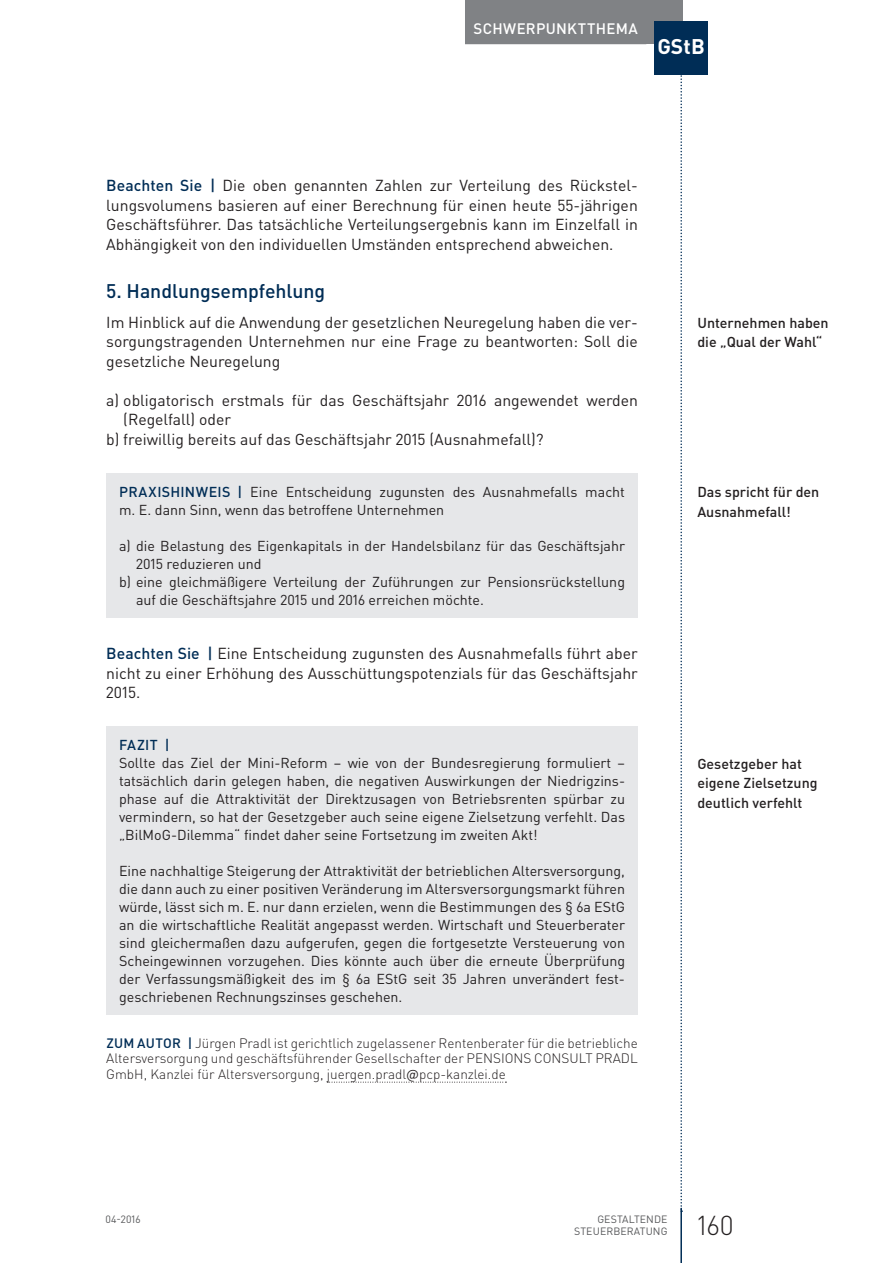
<style>
.page{position:relative;width:893px;height:1263px;background:#fff}
.page>*{position:absolute;margin:0;border:0;box-sizing:border-box;transform-origin:0 0}
.t1{font:300 27px "DIN Pro";color:#231f20}
.t2{font:700 21px "DIN Pro";color:#fff}
.t3{font:500 19.5px "DIN Pro";color:#002d56}
.t4{font:15.75px/19.5px "DIN Pro";color:#231f20;text-align:justify}
.t5{font:500 15px "DIN Pro";letter-spacing:.02em;color:#fff}
.t6{font:14.25px/18px "DIN Pro";color:#231f20}
.t7{font:500 14.25px/19.5px "DIN Pro";color:#231f20}
.t8{font:500 14.25px "DIN Pro";color:#002d56}
.t9{font:300 13.5px/15.8px "DIN Pro";color:#231f20;text-align:justify}
.t10{font:500 13.5px "DIN Pro";color:#002d56}
.t11{font:10.5px/12.8px "DIN Pro";letter-spacing:.01em;color:#57585a;text-align:right}
.s1{font-weight:500;color:#002d56}
.s2{font-weight:400}
</style>
<div class="page">
<svg style="left:680px;top:74px;width:2px;height:1134px"></svg>
<div style="left:638px;top:0;width:44px;height:44px;background:#808285"></div>
<hr style="left:680px;top:1208px;width:2px;height:55px;background:#002d56">
<div style="left:465px;top:0;width:181px;height:44px;background:#808285"></div>
<div style="left:655px;top:21px;width:53px;height:53px;background:#002d56"></div>
<svg style="left:327px;top:1082px;width:179px;height:1px"></svg>
<div style="left:106px;top:473px;width:532px;height:144px;background:#e6e7e9"></div>
<div style="left:106px;top:726px;width:532px;height:289px;background:#e6e7e9"></div>
<p class="t5" style="left:473px;top:18px;width:166px">Schwerpun ktthema</p>
<h2 class="t2" style="left:657px;top:32px;width:49px">GStB</h2>
<p class="t4" style="left:106px;top:175px;width:533px"><span class="s1">Beachten Sie |</span> Die oben genannten Zahlen zur Verteilung des Rückstel&shy;lungsvolumens basieren auf einer Berechnung für einen heute 55-jährigen Geschäftsführer. Das tatsächliche Verteilungsergebnis kann im Einzelfall in Abhängigkeit von den individuellen Umständen entsprechend abweichen.</p>
<h3 class="t3" style="left:106px;top:278px;width:220px">5. Handlungsempfehlung</h3>
<p class="t4" style="left:106px;top:312px;width:533px">Im Hinblick auf die Anwendung der gesetzlichen Neuregelung haben die ver&shy;sorgungstragenden Unternehmen nur eine Frage zu beantworten: Soll die gesetzliche Neuregelung</p>
<p class="t4" style="left:106px;top:390px;width:533px">a) obligatorisch erstmals für das Geschäftsjahr 2016 angewendet werden</p>
<p class="t4" style="left:123px;top:409px;width:109px">(Regelfall) oder</p>
<p class="t4" style="left:106px;top:429px;width:439px">b) freiwillig bereits auf das Geschäftsjahr 2015 (Ausnahmefall)?</p>
<p class="t6" style="left:119px;top:482px;width:507px"><span class="s1">PRAXISH INWEIS |</span> Eine Entscheidung zugunsten des Ausnahmefalls macht m. E. dann Sinn, wenn das betroffene Unternehmen</p>
<p class="t6" style="left:119px;top:536px;width:508px">a) die Belastung des Eigenkapitals in der Handelsbilanz für das Geschäftsjahr</p>
<p class="t6" style="left:136px;top:554px;width:127px">2015 reduzieren und</p>
<p class="t6" style="left:119px;top:572px;width:507px">b) eine gleichmäßigere Verteilung der Zuführungen zur Pensionsrückstellung</p>
<p class="t6" style="left:136px;top:590px;width:349px">auf die Geschäftsjahre 2015 und 2016 erreichen möchte.</p>
<p class="t4" style="left:106px;top:643px;width:533px"><span class="s1">Beachten Sie |</span> Eine Entscheidung zugunsten des Ausnahmefalls führt aber nicht zu einer Erhöhung des Ausschüttungspotenzials für das Geschäftsjahr 2015.</p>
<p class="t8" style="left:119px;top:735px;width:52px">FAZIT |</p>
<p class="t6" style="left:119px;top:753px;width:508px;text-align:justify">Sollte das Ziel der Mini-Reform – wie von der Bundesregierung formuliert – tatsächlich darin gelegen haben, die negativen Auswirkungen der Niedrigzins&shy;phase auf die Attraktivität der Direktzusagen von Betriebsrenten spürbar zu vermindern, so hat der Gesetzgeber auch seine eigene Zielsetzung verfehlt. Das „BilMoG-Dilemma“ findet daher seine Fortsetzung im zweiten Akt!</p>
<p class="t6" style="left:119px;top:861px;width:508px">Eine nachhaltige Steigerung der Attraktivität der betrieblichen Altersversorgung, die dann auch zu einer positiven Veränderung im Altersversorgungsmarkt führen würde, lässt sich m. E. nur dann erzielen, wenn die Bestimmungen des § 6a EStG an die wirtschaftliche Realität angepasst werden. Wirtschaft und Steuerberater sind gleichermaßen dazu aufgerufen, gegen die fortgesetzte Versteuerung von Scheingewinnen vorzugehen. Dies könnte auch über die erneute Überprüfung der Verfassungsmäßigkeit des im § 6a EStG seit 35 Jahren unverändert fest&shy;geschriebenen Rechnungszinses geschehen.</p>
<p class="t10" style="left:106px;top:1033px;width:41px">ZUM AUT</p>
<p class="t9" style="left:106px;top:1034px;width:533px;text-indent:57px"><span class="s1">OR |</span> Jürgen Pradl ist gerichtlich zugelassener Rentenberater für die betriebliche Altersversorgung und geschäftsführender Gesellschafter der PENSIONS CONSULT PRADL GmbH, Kanzlei für Altersversorgung, juergen. pradl<span class="s2">@</span>pcp-kanzlei.de</p>
<p class="t7" style="left:697px;top:312px;width:133px">U nternehmen haben die „Qual der Wahl“</p>
<p class="t7" style="left:697px;top:482px;width:123px">Das spricht für den<br>Ausnahmefall!</p>
<p class="t7" style="left:697px;top:753px;width:122px">Gesetzgeber hat eigene Zielsetzung deutlich verfehlt</p>
<p class="t11" style="left:106px;top:1212px;width:37px">04-2016</p>
<p class="t11" style="left:574px;top:1212px;width:95px">GESTALTENDE<br>STEUERBERATUNG</p>
<h1 class="t1" style="left:697px;top:1207px;width:38px">160</h1>
</div>
